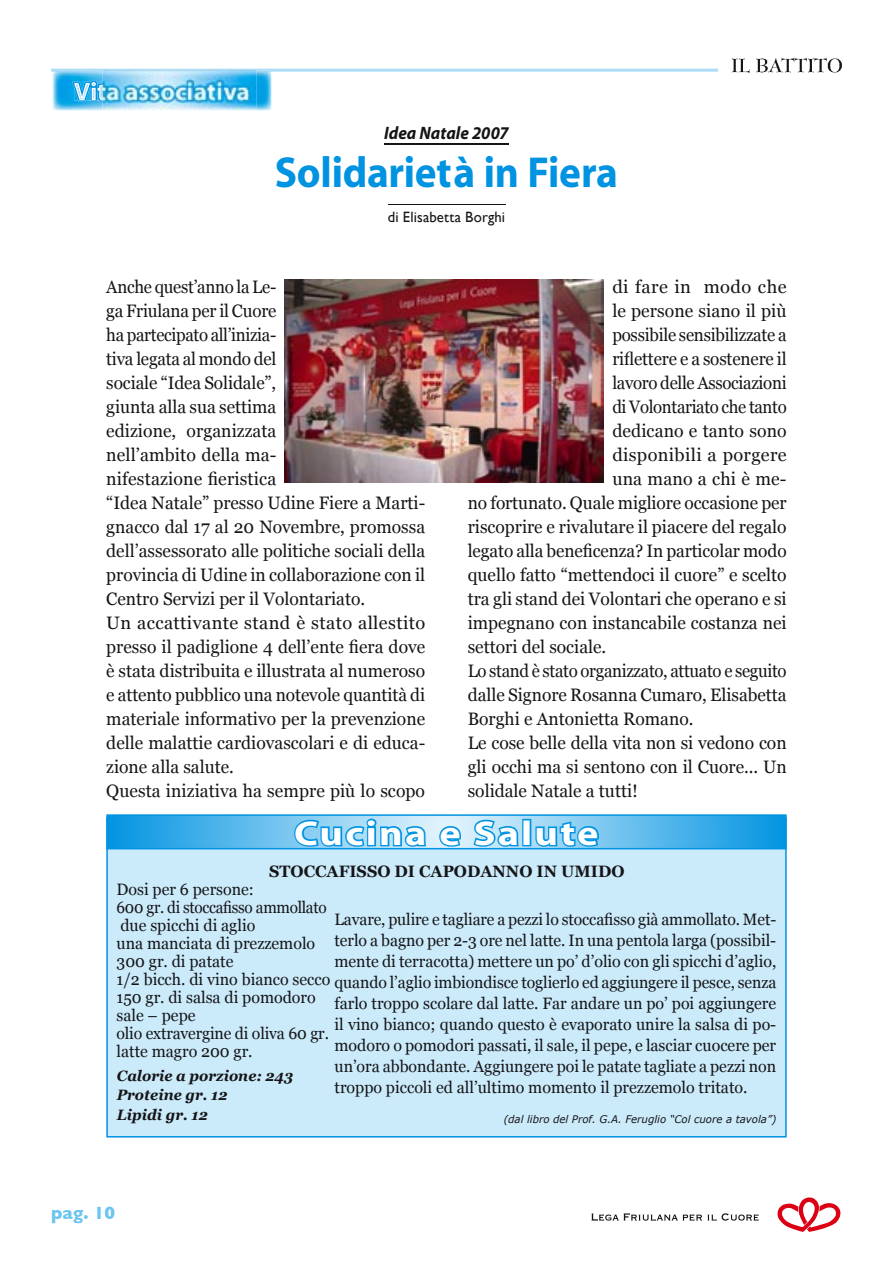
<style>
.page{position:relative;width:893px;height:1263px;background:#fff}
.page>*{position:absolute;margin:0;border:0;box-sizing:border-box;transform-origin:0 0}
.t1{font:700 43.5px "Myriad";letter-spacing:-.005em;color:#0093e1;scale:.95 1}
.t2{font:700 34.5px "Myriad";letter-spacing:.055em;color:#fff;scale:1.17 1}
.t3{font:18px/24px "Georgia";color:#151517;scale:.94 1}
.t4{font:18px "Georgia";color:#151517}
.t5{font:18px "Georgia";color:#151517;scale:.96 1}
.t6{font:18px "Georgia";letter-spacing:-.02em;color:#151517;scale:.93 1}
.t7{font:18px "Georgia";color:#151517;scale:.95 1}
.t8{font:18px "Georgia";letter-spacing:.02em;color:#151517}
.t9{font:18px "Georgia";letter-spacing:.025em;color:#151517}
.t10{font:italic 700 18px "Myriad";color:#151517;scale:.95 1}
.t11{font:700 18px "Gill Sans";color:#6cc5f0}
.t12{font:16.5px/21px "Georgia";color:#151517;text-align:justify;scale:.96 1}
.t13{font:16.5px/18px "Georgia";color:#151517}
.t14{font:700 16.5px "Georgia";color:#151517}
.t15{font:italic 700 15px/19.5px "Georgia";color:#151517}
.t16{font:15px "Gill Sans";letter-spacing:.01em;color:#151517}
.t17{font:italic 10.5px "Verdana";color:#151517}
</style>
<div class="page">
<img style="left:731px;top:57px;width:111px;height:17px">
<svg style="left:51px;top:69px;width:667px;height:3px"></svg>
<svg style="left:777px;top:1197px;width:64px;height:35px"></svg>
<svg style="left:591px;top:1213px;width:168px;height:8px"></svg>
<img style="left:285px;top:279px;width:319px;height:204px">
<div style="left:107px;top:818px;width:679px;height:319px;background:#cbeafa"></div>
<hr style="left:106px;top:818px;width:2px;height:319px;background:#0093e1">
<hr style="left:107px;top:1136px;width:679px;height:1px;background:#0093e1">
<hr style="left:785px;top:818px;width:2px;height:319px;background:#0093e1">
<svg style="left:108px;top:816px;width:677px;height:32px;background:#4eb4ea"></svg>
<svg style="left:293px;top:817px;width:135px;height:31px"></svg>
<svg style="left:438px;top:824px;width:24px;height:24px"></svg>
<svg style="left:471px;top:818px;width:50px;height:30px"></svg>
<div style="left:522px;top:819px;width:9px;height:27px;border:3px solid #0093e1"></div>
<svg style="left:534px;top:819px;width:66px;height:29px;background:#56b7eb"></svg>
<hr style="left:106px;top:815px;width:2px;height:34px;background:#0093e1">
<hr style="left:107px;top:848px;width:679px;height:1px;background:#0093e1">
<hr style="left:785px;top:815px;width:2px;height:34px;background:#0093e1">
<hr style="left:107px;top:814px;width:679px;height:2px;background:#0093e1">
<hr style="left:384px;top:144px;width:125px;height:1px;background:#151517">
<hr style="left:388px;top:204px;width:117px;height:1px;background:#151517">
<img style="left:52px;top:71px;width:219px;height:40px">
<img style="left:72px;top:81px;width:30px;height:21px">
<img style="left:74px;top:82px;width:28px;height:19px">
<img style="left:102px;top:69px;width:154px;height:42px">
<p class="t10" style="left:384px;top:124px;width:133px">Idea Natale 2007</p>
<h1 class="t1" style="left:275px;top:150px;width:363px">Solidarietà in Fiera</h1>
<p class="t16" style="left:388px;top:208px;width:119px">di Elisabetta Borghi</p>
<p class="t3" style="left:106px;top:275px;width:341px">Anche quest’anno la Le-<br>ga Friulana per il Cuore<br>ha partecipato all’inizia-<br>tiva legata al mondo del<br>sociale “Idea Solidale”,<br>giunta alla sua settima<br>edizione, organizzata<br>nell’ambito della ma-<br>nifestazione fieristica<br>“Idea Natale” presso Udine Fiere a Marti&shy;gnacco dal 17 al 20 Novembre, promossa dell’assessorato alle politiche sociali della provincia di Udine in collaborazione con il Centro Servizi per il Volontariato.<br>Un accattivante stand è stato allestito presso il padiglione 4 dell’ente fiera dove è stata distribuita e illustrata al numeroso e attento pubblico una notevole quantità di materiale informativo per la prevenzione delle malattie cardiovascolari e di educa&shy;zione alla salute.<br>Questa iniziativa ha sempre più lo scopo</p>
<p class="t9" style="left:612px;top:276px;width:176px">di fare in modo che</p>
<p class="t4" style="left:612px;top:300px;width:176px">le persone siano il più</p>
<p class="t3" style="left:612px;top:323px;width:187px">possibile sensibilizzate a</p>
<p class="t7" style="left:612px;top:348px;width:185px">riflettere e a sostenere il</p>
<p class="t3" style="left:612px;top:371px;width:187px">lavoro delle Associazioni</p>
<p class="t6" style="left:612px;top:396px;width:189px">di Volontariato che tanto</p>
<p class="t4" style="left:612px;top:420px;width:176px">dedicano e tanto sono</p>
<p class="t8" style="left:612px;top:444px;width:176px">disponibili a porgere</p>
<p class="t4" style="left:612px;top:468px;width:176px">una mano a chi è me-</p>
<p class="t5" style="left:468px;top:492px;width:334px">no fortunato. Quale migliore occasione per</p>
<p class="t4" style="left:468px;top:516px;width:320px">riscoprire e rivalutare il piacere del regalo</p>
<p class="t5" style="left:468px;top:540px;width:334px">legato alla beneficenza? In particolar modo</p>
<p class="t4" style="left:468px;top:564px;width:320px">quello fatto “mettendoci il cuore” e scelto</p>
<p class="t4" style="left:468px;top:588px;width:320px">tra gli stand dei Volontari che operano e si</p>
<p class="t4" style="left:468px;top:612px;width:320px">impegnano con instancabile costanza nei</p>
<p class="t4" style="left:468px;top:636px;width:140px">settori del sociale.</p>
<p class="t6" style="left:468px;top:660px;width:344px">Lo stand è stato organizzato, attuato e seguito</p>
<p class="t4" style="left:468px;top:684px;width:320px">dalle Signore Rosanna Cumaro, Elisabetta</p>
<p class="t4" style="left:468px;top:708px;width:227px">Borghi e Antonietta Romano.</p>
<p class="t4" style="left:468px;top:732px;width:320px">Le cose belle della vita non si vedono con</p>
<p class="t4" style="left:468px;top:756px;width:320px">gli occhi ma si sentono con il Cuore... Un</p>
<p class="t4" style="left:468px;top:780px;width:172px">solidale Natale a tutti!</p>
<h2 class="t2" style="left:294px;top:815px;width:262px">Cucina e Salute</h2>
<p class="t14" style="left:269px;top:862px;width:357px">STOCCAFISSO DI CAPODANNO IN UMIDO</p>
<p class="t13" style="left:117px;top:880px;width:215px">Dosi per 6 persone:<br>600 gr. di stoccafisso ammollato due spicchi di aglio<br>una manciata di prezzemolo<br>300 gr. di patate<br>1/2 bicch. di vino bianco secco<br>150 gr. di salsa di pomodoro sale – pepe<br>olio extravergine di oliva 60 gr. latte magro 200 gr.</p>
<p class="t12" style="left:334px;top:909px;width:462px">Lavare, pulire e tagliare a pezzi lo stoccafisso già ammollato. Met&shy;terlo a bagno per 2-3 ore nel latte. In una pentola larga (possibil&shy;mente di terracotta) mettere un po’ d’olio con gli spicchi d’aglio, quando l’aglio imbiondisce toglierlo ed aggiungere il pesce, senza farlo troppo scolare dal latte. Far andare un po’ poi aggiungere il vino bianco; quando questo è evaporato unire la salsa di po&shy;modoro o pomodori passati, il sale, il pepe, e lasciar cuocere per un’ora abbondante. Aggiungere poi le patate tagliate a pezzi non troppo piccoli ed all’ultimo momento il prezzemolo tritato.</p>
<p class="t15" style="left:117px;top:1066px;width:178px">Calorie a porzione: 243<br>Proteine gr. 12<br>Lipidi gr. 12</p>
<p class="t17" style="left:504px;top:1112px;width:274px">(dal libro del Prof. G.A. Feruglio “Col cuore a tavola”)</p>
<p class="t11" style="left:51px;top:1202px;width:66px">pag. 10</p>
</div>
